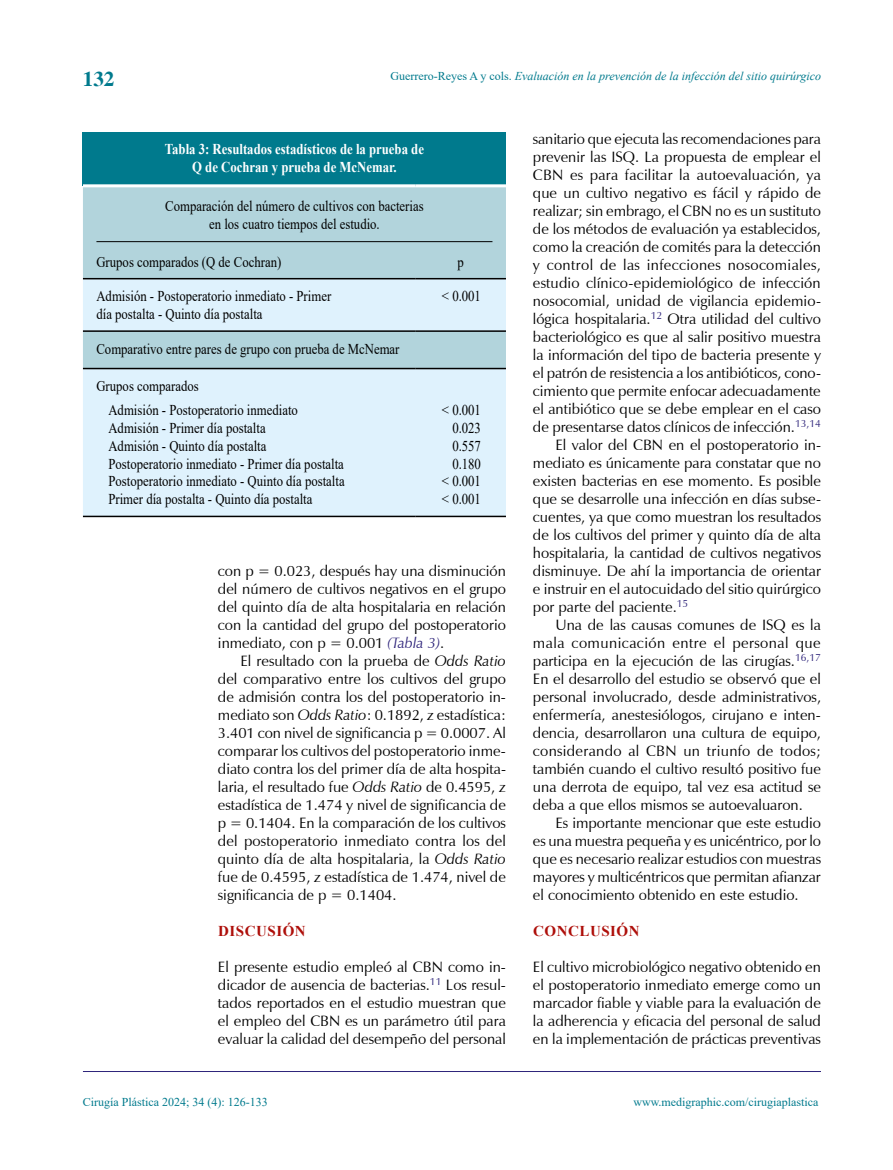
<style>
.page{position:relative;width:893px;height:1170px;background:#fff}
.page>*{position:absolute;margin:0;border:0;box-sizing:border-box;transform-origin:0 0}
.t1{font:700 21px "Times";color:#007a8d}
.t2{font:15px/18px "Zapf Humanist 601 BT";color:#000;text-align:justify}
.t3{font:15px/18px "Times New Roman";color:#000;scale:.85 1}
.t4{font:700 15px/18px "Times New Roman";color:#fff;text-align:center;scale:.85 1}
.t5{font:15px "Zapf Humanist 601 BT";letter-spacing:.025em;color:#000}
.t6{font:15px "Zapf Humanist 601 BT";letter-spacing:.03em;color:#000}
.t7{font:15px "Zapf Humanist 601 BT";letter-spacing:.02em;color:#000}
.t8{font:700 15px "Times New Roman";letter-spacing:.035em;color:#ae0f0a}
.t9{font:italic 12px "Times New Roman";color:#007a8d}
.t10{font:12px "Times New Roman";color:#007a8d}
.s1{font-style:normal}
.s2{font-style:italic;color:#2e247a}
.s3{font-style:italic}
</style>
<div class="page">
<hr style="left:83px;top:1071px;width:738px;height:1px;background:#2e247a">
<div style="left:83px;top:132px;width:423px;height:54px;background:#007a8d"></div>
<div style="left:83px;top:187px;width:423px;height:91px;background:#b2d4dc"></div>
<svg style="left:83px;top:279px;width:423px;height:236px;background:#d7ecf6"></svg>
<hr style="left:83px;top:184px;width:332px;height:3px;background:#fff">
<hr style="left:415px;top:184px;width:91px;height:3px;background:#fff">
<hr style="left:83px;top:515px;width:332px;height:2px;background:#000">
<hr style="left:415px;top:515px;width:91px;height:2px;background:#000">
<hr style="left:83px;top:278px;width:332px;height:1px;background:#000">
<hr style="left:415px;top:278px;width:91px;height:1px;background:#000">
<hr style="left:83px;top:330px;width:332px;height:2px;background:#000">
<hr style="left:415px;top:330px;width:91px;height:2px;background:#000">
<hr style="left:83px;top:368px;width:332px;height:1px;background:#000">
<hr style="left:415px;top:368px;width:91px;height:1px;background:#000">
<hr style="left:96px;top:241px;width:396px;height:1px;background:#000">
<h1 class="t1" style="left:83px;top:67px;width:33px">132</h1>
<p class="t9" style="left:391px;top:68px;width:432px"><span class="s1">Guerrero-Reyes A y cols.</span> Evaluación en la prevención de la infección del sitio quirúrgico</p>
<p class="t4" style="left:165px;top:140px;width:306px">Tabla 3: Resultados estadísticos de la prueba de<br>Q de Cochran y prueba de McNemar.</p>
<p class="t3" style="left:165px;top:197px;width:306px;text-align:center">Comparación del número de cultivos con bacterias en los cuatro tiempos del estudio.</p>
<p class="t3" style="left:96px;top:252px;width:219px">Grupos comparados (Q de Cochran)</p>
<p class="t3" style="left:457px;top:252px;width:9px">p</p>
<p class="t3" style="left:96px;top:286px;width:278px">Admisión - Postoperatorio inmediato - Primer día postalta - Quinto día postalta</p>
<p class="t3" style="left:442px;top:286px;width:47px">&lt; 0.001</p>
<p class="t3" style="left:96px;top:339px;width:358px">Comparativo entre pares de grupo con prueba de McNemar</p>
<p class="t3" style="left:108px;top:373px;width:224px;line-height:23.9px;text-indent:-12px">Grupos comparados<br>Admisión - Postoperatorio inmediato</p>
<p class="t3" style="left:442px;top:400px;width:47px">&lt; 0.001</p>
<p class="t3" style="left:108px;top:418px;width:186px">Admisión - Primer día postalta</p>
<p class="t3" style="left:452px;top:418px;width:35px">0.023</p>
<p class="t3" style="left:108px;top:436px;width:187px">Admisión - Quinto día postalta</p>
<p class="t3" style="left:452px;top:436px;width:35px">0.557</p>
<p class="t3" style="left:108px;top:454px;width:279px">Postoperatorio inmediato - Primer día postalta</p>
<p class="t3" style="left:452px;top:454px;width:35px">0.180</p>
<p class="t3" style="left:108px;top:472px;width:279px">Postoperatorio inmediato - Quinto día postalta</p>
<p class="t3" style="left:442px;top:472px;width:47px">&lt; 0.001</p>
<p class="t3" style="left:108px;top:490px;width:241px">Primer día postalta - Quinto día postalta</p>
<p class="t3" style="left:442px;top:490px;width:47px">&lt; 0.001</p>
<p class="t2" style="left:218px;top:561px;width:290px">con p = 0.023, después hay una disminución del número de cultivos negativos en el grupo del quinto día de alta hospitalaria en relación con la cantidad del grupo del postoperatorio inmediato, con p = 0.001 <span class="s2">(Tabla 3)</span>.</p>
<p class="t2" style="left:218px;top:651px;width:290px;text-indent:22px">El resultado con la prueba de <span class="s3">Odds Ratio </span>del comparativo entre los cultivos del grupo de admisión contra los del postoperatorio in&shy;mediato son <span class="s3">Odds Ratio</span>: 0.1892, z estadística:<br>3.401 con nivel de significancia p = 0.0007. Al comparar los cultivos del postoperatorio inme&shy;diato contra los del primer día de alta hospita&shy;laria, el resultado fue <span class="s3">Odds Ratio</span> de 0.4595, z estadística de 1.474 y nivel de significancia de p = 0.1404. En la comparación de los cultivos del postoperatorio inmediato contra los del quinto día de alta hospitalaria, la <span class="s3">Odds Ratio </span>fue de 0.4595, z estadística de 1.474, nivel de significancia de p = 0.1404.</p>
<p class="t8" style="left:218px;top:920px;width:89px">DISCUSIÓN</p>
<p class="t2" style="left:218px;top:957px;width:290px">El presente estudio empleó al CBN como in&shy;dicador de ausencia de bacterias.<sup>11</sup> Los resul&shy;tados reportados en el estudio muestran que el empleo del CBN es un parámetro útil para evaluar la calidad del desempeño del personal</p>
<p class="t2" style="left:533px;top:129px;width:289px">sanitario que ejecuta las recomendaciones para</p>
<p class="t2" style="left:533px;top:147px;width:290px">prevenir las ISQ. La propuesta de emplear el</p>
<p class="t2" style="left:533px;top:165px;width:290px">CBN es para facilitar la autoevaluación, ya</p>
<p class="t2" style="left:533px;top:183px;width:290px">que un cultivo negativo es fácil y rápido de</p>
<p class="t2" style="left:533px;top:201px;width:290px">realizar; sin embrago, el CBN no es un sustituto</p>
<p class="t2" style="left:533px;top:219px;width:290px">de los métodos de evaluación ya establecidos,</p>
<p class="t2" style="left:533px;top:237px;width:290px">como la creación de comités para la detección</p>
<p class="t5" style="left:533px;top:255px;width:289px">y control de las infecciones nosocomiales,</p>
<p class="t2" style="left:533px;top:273px;width:289px">estudio clínico-epidemiológico de infección</p>
<p class="t2" style="left:533px;top:291px;width:289px">nosocomial, unidad de vigilancia epidemio-</p>
<p class="t2" style="left:533px;top:309px;width:290px">lógica hospitalaria.<sup>12</sup> Otra utilidad del cultivo</p>
<p class="t2" style="left:533px;top:327px;width:289px">bacteriológico es que al salir positivo muestra</p>
<p class="t2" style="left:533px;top:345px;width:290px">la información del tipo de bacteria presente y</p>
<p class="t2" style="left:533px;top:363px;width:289px">el patrón de resistencia a los antibióticos, cono-</p>
<p class="t2" style="left:533px;top:381px;width:289px">cimiento que permite enfocar adecuadamente</p>
<p class="t2" style="left:533px;top:399px;width:290px">el antibiótico que se debe emplear en el caso</p>
<p class="t2" style="left:533px;top:417px;width:290px">de presentarse datos clínicos de infección.<sup>13,14</sup></p>
<p class="t2" style="left:555px;top:435px;width:267px">El valor del CBN en el postoperatorio in-</p>
<p class="t2" style="left:533px;top:453px;width:289px">mediato es únicamente para constatar que no</p>
<p class="t2" style="left:533px;top:471px;width:290px">existen bacterias en ese momento. Es posible</p>
<p class="t2" style="left:533px;top:489px;width:289px">que se desarrolle una infección en días subse-</p>
<p class="t2" style="left:533px;top:507px;width:290px">cuentes, ya que como muestran los resultados</p>
<p class="t2" style="left:533px;top:525px;width:290px">de los cultivos del primer y quinto día de alta</p>
<p class="t2" style="left:533px;top:543px;width:290px">hospitalaria, la cantidad de cultivos negativos</p>
<p class="t2" style="left:533px;top:561px;width:290px">disminuye. De ahí la importancia de orientar</p>
<p class="t2" style="left:533px;top:579px;width:289px">e instruir en el autocuidado del sitio quirúrgico</p>
<p class="t2" style="left:533px;top:597px;width:157px">por parte del paciente.<sup>15</sup></p>
<p class="t2" style="left:555px;top:615px;width:267px">Una de las causas comunes de ISQ es la</p>
<p class="t6" style="left:533px;top:633px;width:289px">mala comunicación entre el personal que</p>
<p class="t2" style="left:533px;top:651px;width:290px">participa en la ejecución de las cirugías.<sup>16,17</sup></p>
<p class="t2" style="left:533px;top:669px;width:290px">En el desarrollo del estudio se observó que el</p>
<p class="t2" style="left:533px;top:687px;width:290px">personal involucrado, desde administrativos,</p>
<p class="t2" style="left:533px;top:705px;width:289px">enfermería, anestesiólogos, cirujano e inten-</p>
<p class="t2" style="left:533px;top:723px;width:290px">dencia, desarrollaron una cultura de equipo,</p>
<p class="t7" style="left:533px;top:741px;width:290px">considerando al CBN un triunfo de todos;</p>
<p class="t2" style="left:533px;top:759px;width:290px">también cuando el cultivo resultó positivo fue</p>
<p class="t2" style="left:533px;top:777px;width:290px">una derrota de equipo, tal vez esa actitud se</p>
<p class="t2" style="left:533px;top:795px;width:271px">deba a que ellos mismos se autoevaluaron.</p>
<p class="t2" style="left:555px;top:813px;width:267px">Es importante mencionar que este estudio</p>
<p class="t2" style="left:533px;top:831px;width:290px">es una muestra pequeña y es unicéntrico, por lo</p>
<p class="t2" style="left:533px;top:849px;width:290px">que es necesario realizar estudios con muestras</p>
<p class="t2" style="left:533px;top:867px;width:289px">mayores y multicéntricos que permitan afianzar</p>
<p class="t2" style="left:533px;top:885px;width:267px">el conocimiento obtenido en este estudio.</p>
<p class="t8" style="left:533px;top:920px;width:108px">CONCLUSIÓN</p>
<p class="t2" style="left:533px;top:957px;width:290px">El cultivo microbiológico negativo obtenido en el postoperatorio inmediato emerge como un marcador fiable y viable para la evaluación de la adherencia y eficacia del personal de salud en la implementación de prácticas preventivas</p>
<p class="t10" style="left:83px;top:1093px;width:186px">Cirugía Plástica 2024; 34 (4): 126-133</p>
<p class="t10" style="left:633px;top:1093px;width:187px">www.medigraphic.com/cirugiaplastica</p>
</div>
